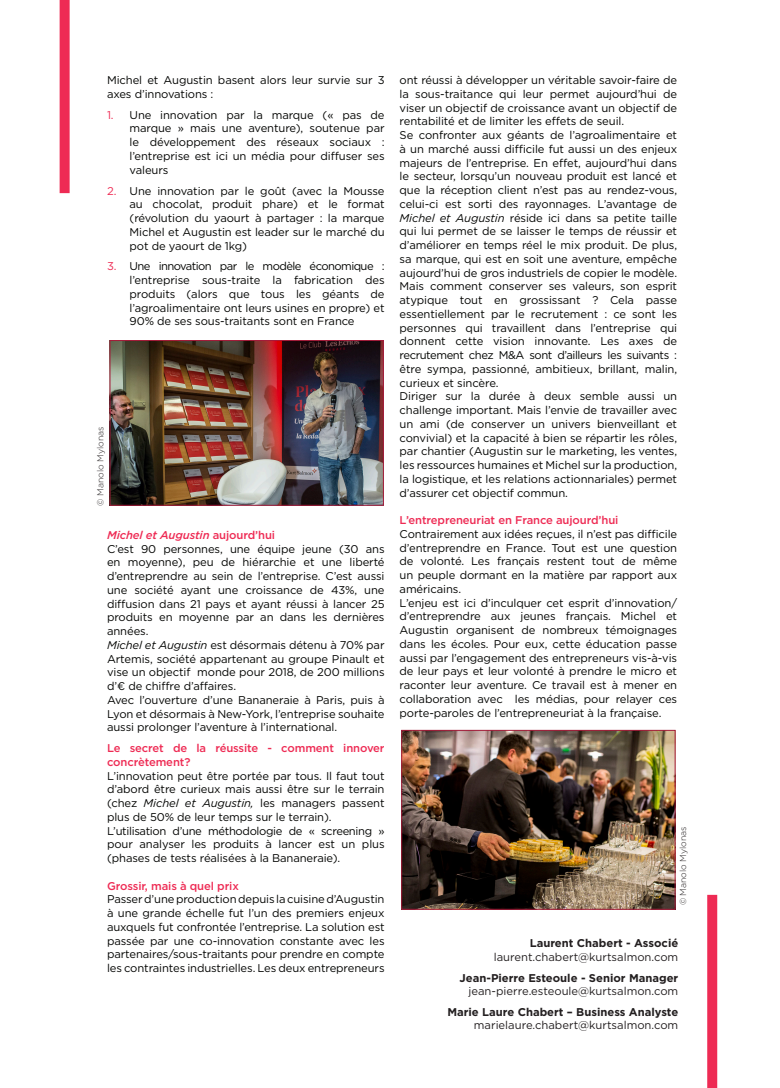
<style>
.page{position:relative;width:780px;height:1088px;background:#fff}
.page>*{position:absolute;margin:0;border:0;box-sizing:border-box;transform-origin:0 0}
.t1{font:11.25px/13.8px "Gotham";letter-spacing:-.01em;color:#040503;text-align:justify}
.t2{font:500 11.25px/13.8px "Gotham";letter-spacing:-.01em;color:#ee2b54}
.t3{font:11.25px "Gotham";color:#231f20}
.t4{font:700 11.25px "Gotham";color:#231f20}
.t5{font:italic 500 11.25px "Gotham";letter-spacing:-.01em;color:#ee2b54}
.t6{font:300 8.75px "Gotham";color:#231f20}
.s1{color:#ee2b54}
.s2{font-style:normal}
.s3{font-style:italic}
</style>
<div class="page">
<div style="left:60px;top:0;width:10px;height:193px;background:#ee2b54"></div>
<div style="left:707px;top:895px;width:10px;height:193px;background:#ee2b54"></div>
<img style="left:112px;top:342px;width:270px;height:162px">
<div style="left:110px;top:340px;width:274px;height:166px;border:1px solid #a51c3a"></div>
<img style="left:403px;top:732px;width:270px;height:175px">
<div style="left:401px;top:730px;width:274px;height:179px;border:1px solid #a51c3a"></div>
<p class="t1" style="left:107px;top:73px;width:279px">Michel et Augustin basent alors leur survie sur 3 axes d’innovations :</p>
<p class="t1" style="left:130px;top:108px;width:256px;text-indent:-22px"><span class="s1">1.</span> Une innovation par la marque (« pas de marque » mais une aventure), soutenue par le développement des réseaux sociaux : l’entreprise est ici un média pour diffuser ses valeurs</p>
<p class="t1" style="left:130px;top:183px;width:256px;text-indent:-22px"><span class="s1">2.</span> Une innovation par le goût (avec la Mousse au chocolat, produit phare) et le format (révolution du yaourt à partager : la marque Michel et Augustin est leader sur le marché du pot de yaourt de 1kg)</p>
<p class="t1" style="left:130px;top:259px;width:256px;text-indent:-22px"><span class="s1">3.</span> Une innovation par le modèle économique : l’entreprise sous-traite la fabrication des produits (alors que tous les géants de l’agroalimentaire ont leurs usines en propre) et 90% de ses sous-traitants sont en France</p>
<p class="t6" style="left:95px;top:506px;width:81px;rotate:-90deg">© Manolo Mylonas</p>
<p class="t5" style="left:107px;top:527px;width:169px">Michel et Augustin <span class="s2">aujourd’hui</span></p>
<p class="t1" style="left:107px;top:541px;width:279px">C’est 90 personnes, une équipe jeune (30 ans en moyenne), peu de hiérarchie et une liberté d’entreprendre au sein de l’entreprise. C’est aussi une société ayant une croissance de 43%, une diffusion dans 21 pays et ayant réussi à lancer 25 produits en moyenne par an dans les dernières années.</p>
<p class="t1" style="left:107px;top:638px;width:279px"><span class="s3">Michel et Augustin</span> est désormais détenu à 70% par Artemis, société appartenant au groupe Pinault et vise un objectif monde pour 2018, de 200 millions d’€ de chiffre d’affaires.</p>
<p class="t1" style="left:107px;top:693px;width:279px">Avec l’ouverture d’une Bananeraie à Paris, puis à Lyon et désormais à New-York, l’entreprise souhaite aussi prolonger l’aventure à l’international.</p>
<p class="t2" style="left:107px;top:741px;width:279px">Le secret de la réussite - comment innover concrètement?</p>
<p class="t1" style="left:107px;top:768px;width:279px">L’innovation peut être portée par tous. Il faut tout d’abord être curieux mais aussi être sur le terrain (chez <span class="s3">Michel et Augustin,</span> les managers passent plus de 50% de leur temps sur le terrain).</p>
<p class="t1" style="left:107px;top:823px;width:279px">L’utilisation d’une méthodologie de « screening » pour analyser les produits à lancer est un plus (phases de tests réalisées à la Bananeraie).</p>
<p class="t2" style="left:107px;top:879px;width:133px">Grossir, mais à quel prix</p>
<p class="t1" style="left:107px;top:892px;width:279px">Passer d’une production depuis la cuisine d’Augustin à une grande échelle fut l’un des premiers enjeux auxquels fut confrontée l’entreprise. La solution est passée par une co-innovation constante avec les partenaires/sous-traitants pour prendre en compte les contraintes industrielles. Les deux entrepreneurs</p>
<p class="t1" style="left:399px;top:73px;width:279px">ont réussi à développer un véritable savoir-faire de la sous-traitance qui leur permet aujourd’hui de viser un objectif de croissance avant un objectif de rentabilité et de limiter les effets de seuil.</p>
<p class="t1" style="left:399px;top:128px;width:279px">Se confronter aux géants de l’agroalimentaire et à un marché aussi difficile fut aussi un des enjeux majeurs de l’entreprise. En effet, aujourd’hui dans le secteur, lorsqu’un nouveau produit est lancé et que la réception client n’est pas au rendez-vous, celui-ci est sorti des rayonnages. L’avantage de <span class="s3">Michel et Augustin</span> réside ici dans sa petite taille qui lui permet de se laisser le temps de réussir et d’améliorer en temps réel le mix produit. De plus, sa marque, qui est en soit une aventure, empêche aujourd’hui de gros industriels de copier le modèle.</p>
<p class="t1" style="left:399px;top:279px;width:279px">Mais comment conserver ses valeurs, son esprit atypique tout en grossissant ? Cela passe essentiellement par le recrutement : ce sont les personnes qui travaillent dans l’entreprise qui donnent cette vision innovante. Les axes de recrutement chez M&amp;A sont d’ailleurs les suivants : être sympa, passionné, ambitieux, brillant, malin, curieux et sincère.</p>
<p class="t1" style="left:399px;top:389px;width:279px">Diriger sur la durée à deux semble aussi un challenge important. Mais l’envie de travailler avec un ami (de conserver un univers bienveillant et convivial) et la capacité à bien se répartir les rôles, par chantier (Augustin sur le marketing, les ventes, les ressources humaines et Michel sur la production, la logistique, et les relations actionnariales) permet d’assurer cet objectif commun.</p>
<p class="t2" style="left:399px;top:513px;width:220px">L’entrepreneuriat en France aujourd’hui</p>
<p class="t1" style="left:399px;top:527px;width:279px">Contrairement aux idées reçues, il n’est pas difficile d’entreprendre en France. Tout est une question de volonté. Les français restent tout de même un peuple dormant en la matière par rapport aux américains.</p>
<p class="t1" style="left:399px;top:596px;width:279px">L’enjeu est ici d’inculquer cet esprit d’innovation/ d’entreprendre aux jeunes français. Michel et Augustin organisent de nombreux témoignages dans les écoles. Pour eux, cette éducation passe aussi par l’engagement des entrepreneurs vis-à-vis de leur pays et leur volonté à prendre le micro et raconter leur aventure. Ce travail est à mener en collaboration avec les médias, pour relayer ces porte-paroles de l’entrepreneuriat à la française.</p>
<p class="t6" style="left:677px;top:905px;width:81px;rotate:-90deg">© Manolo Mylonas</p>
<p class="t4" style="left:529px;top:936px;width:150px">Laurent Chabert - Associé</p>
<p class="t3" style="left:493px;top:950px;width:186px">laurent.chabert@kurtsalmon.com</p>
<p class="t4" style="left:459px;top:970px;width:220px">Jean-Pierre Esteoule - Senior Manager</p>
<p class="t3" style="left:468px;top:984px;width:211px">jean-pierre.esteoule@kurtsalmon.com</p>
<p class="t4" style="left:447px;top:1004px;width:232px">Marie Laure Chabert – Business Analyste</p>
<p class="t3" style="left:474px;top:1018px;width:206px">marielaure.chabert@kurtsalmon.com</p>
</div>
